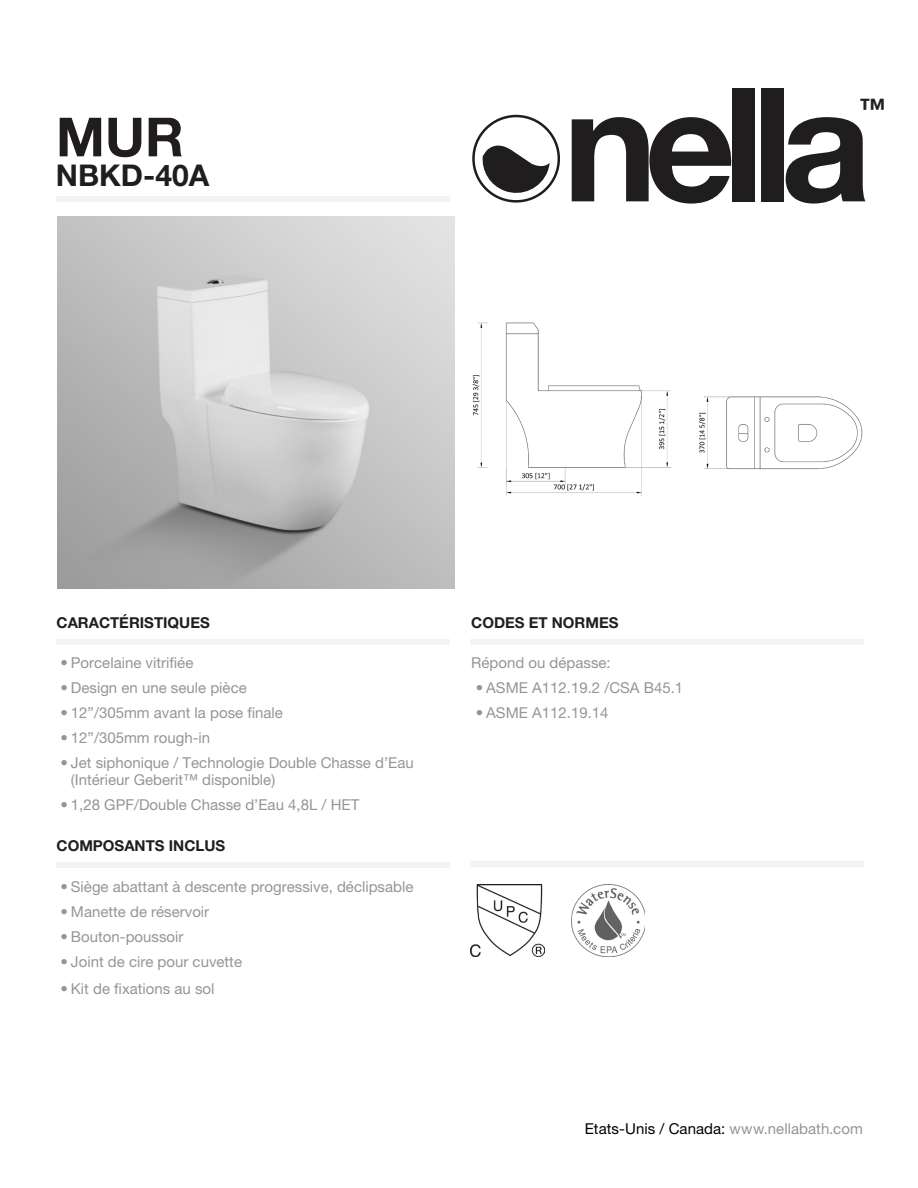
<style>
.page{position:relative;width:918px;height:1188px;background:#fff}
.page>*{position:absolute;margin:0;border:0;box-sizing:border-box;transform-origin:0 0}
.Product_Type{font:700 54px "Helvetica Neue LT Pro";color:#211d1d}
.Product_Type-2{font:700 30px "Helvetica Neue LT Pro";color:#211d1d}
.t1{font:700 27px "Helvetica Neue LT Pro";color:#231f1f}
.Text{font:15px/16.5px "Helvetica Neue LT Pro";color:#939698}
.t2{font:15px "Helvetica Neue LT Pro";letter-spacing:.005em;color:#000}
.t3{font:700 15px "Helvetica Neue LT Pro";color:#211d1d}
.t4{font:700 15px "Helvetica Neue LT Pro";color:#231f1f}
.s1{color:#939598}
</style>
<div class="page">
<div style="left:56px;top:196px;width:393px;height:5px;background:#f3f3f3"></div>
<div style="left:56px;top:639px;width:393px;height:6px;background:#f3f3f3"></div>
<div style="left:56px;top:863px;width:393px;height:5px;background:#f3f3f3"></div>
<svg style="left:572px;top:117px;width:161px;height:87px"></svg>
<div style="left:733px;top:88px;width:22px;height:113px;background:#201d1e"></div>
<div style="left:761px;top:88px;width:23px;height:113px;background:#201d1e"></div>
<svg style="left:786px;top:117px;width:80px;height:87px"></svg>
<svg style="left:472px;top:115px;width:88px;height:88px"></svg>
<div style="left:471px;top:639px;width:393px;height:6px;background:#f3f3f3"></div>
<div style="left:471px;top:862px;width:393px;height:5px;background:#f3f3f3"></div>
<img style="left:471px;top:885px;width:74px;height:72px">
<img style="left:572px;top:885px;width:73px;height:72px">
<img style="left:57px;top:216px;width:397px;height:373px">
<img style="left:472px;top:322px;width:391px;height:175px">
<p class="Product_Type" style="left:56px;top:104px;width:129px">MUR</p>
<p class="Product_Type-2" style="left:56px;top:157px;width:155px">NBKD-40A</p>
<p class="t3" style="left:57px;top:613px;width:155px">CARACTÉRISTIQUES</p>
<p class="t4" style="left:471px;top:613px;width:149px">CODES ET NORMES</p>
<p class="Text" style="left:60px;top:655px;width:134px">• Porcelaine vitrifiée</p>
<p class="Text" style="left:60px;top:680px;width:188px">• Design en une seule pièce</p>
<p class="Text" style="left:60px;top:705px;width:224px">• 12”/305mm avant la pose finale</p>
<p class="Text" style="left:60px;top:730px;width:151px">• 12”/305mm rough-in</p>
<p class="Text" style="left:71px;top:755px;width:344px;text-indent:-10px">• Jet siphonique / Technologie Double Chasse d’Eau (Intérieur Geberit™ disponible)</p>
<p class="Text" style="left:60px;top:796px;width:300px">• 1,28 GPF/Double Chasse d’Eau 4,8L / HET</p>
<p class="t3" style="left:57px;top:837px;width:170px">COMPOSANTS INCLUS</p>
<p class="Text" style="left:60px;top:879px;width:355px">• Siège abattant à descente progressive, déclipsable</p>
<p class="Text" style="left:60px;top:904px;width:150px">• Manette de réservoir</p>
<p class="Text" style="left:60px;top:929px;width:125px">• Bouton-poussoir</p>
<p class="Text" style="left:60px;top:954px;width:183px">• Joint de cire pour cuvette</p>
<p class="Text" style="left:60px;top:980px;width:156px">• Kit de fixations au sol</p>
<p class="Text" style="left:471px;top:655px;width:141px">Répond ou dépasse:</p>
<p class="Text" style="left:476px;top:680px;width:209px">• ASME A112.19.2 /CSA B45.1</p>
<p class="Text" style="left:476px;top:705px;width:134px">• ASME A112.19.14</p>
<h3 class="t1" style="left:859px;top:91px;width:28px">™</h3>
<p class="t2" style="left:585px;top:1120px;width:280px">Etats-Unis / Canada: <span class="s1">www.nellabath.com</span></p>
</div>
